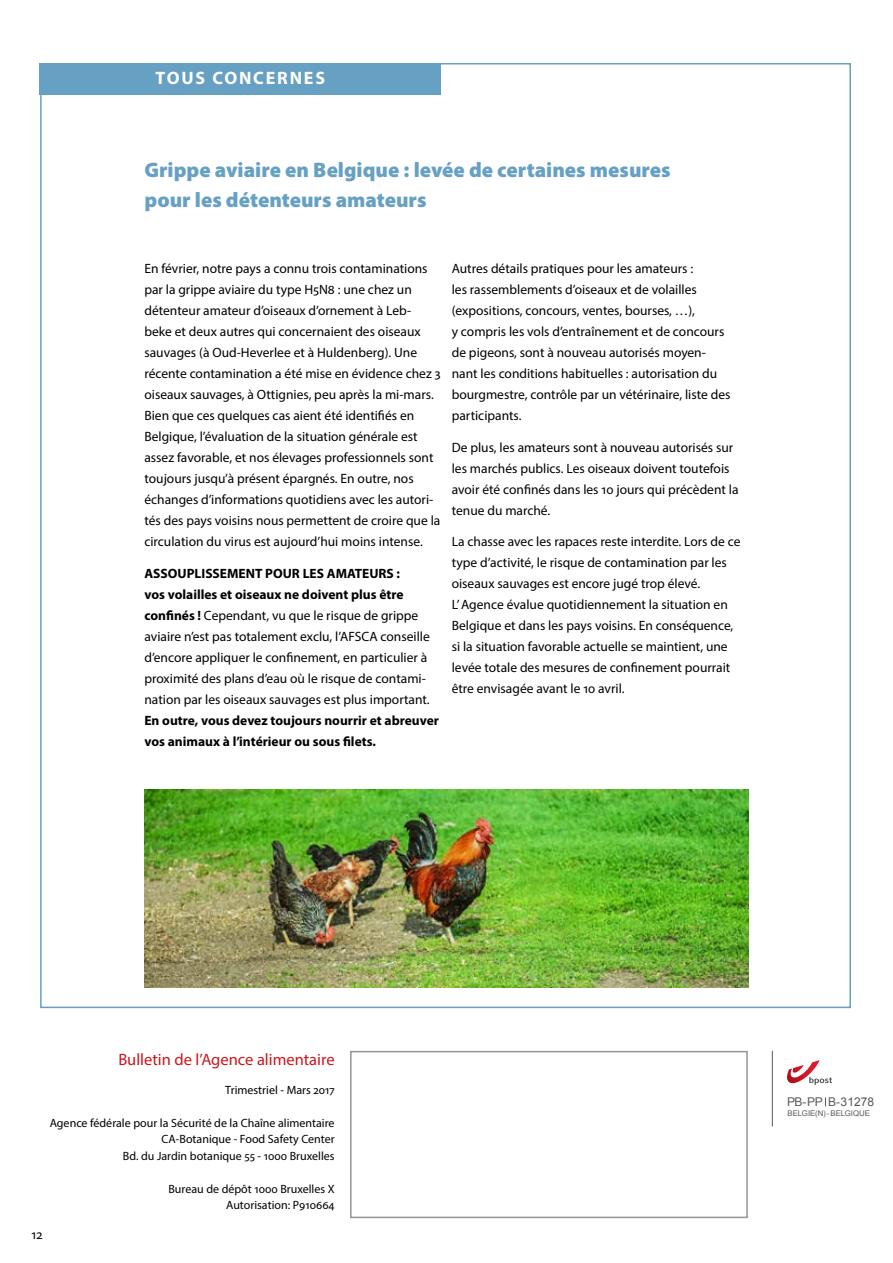
<style>
.page{position:relative;width:893px;height:1263px;background:#fff}
.page>*{position:absolute;margin:0;border:0;box-sizing:border-box;transform-origin:0 0}
.t1{font:900 21px/30px "Myriad Pro";color:#66a0c3}
.t2{font:700 18px "Myriad Pro";letter-spacing:.1em;color:#fff}
.t3{font:16.5px "Myriad Pro";color:#ca171e}
.t4{font:13.5px/21px "Myriad Pro";color:#000}
.t5{font:700 13.5px/21px "Myriad Pro";color:#000}
.t6{font:12px/16.5px "Myriad Pro";color:#000;text-align:right}
.t7{font:12px "Arial";color:#58595b}
.t8{font:7.8px "Arial";letter-spacing:-.005em;color:#58595b}
.s1{font-weight:700}
.s2{color:#595959}
</style>
<div class="page">
<div style="left:350px;top:1051px;width:398px;height:167px;border:2px solid #939598"></div>
<hr style="left:772px;top:1051px;width:1px;height:75px;background:#58595b">
<svg style="left:787px;top:1060px;width:45px;height:25px"></svg>
<div style="left:40px;top:63px;width:401px;height:31px;background:#66a0c3"></div>
<img style="left:144px;top:789px;width:604px;height:198px">
<h2 class="t2" style="left:156px;top:66px;width:171px">TOUS CONCERNES</h2>
<h1 class="t1" style="left:144px;top:155px;width:528px">Grippe aviaire en Belgique : levée de certaines mesures pour les détenteurs amateurs</h1>
<p class="t4" style="left:144px;top:258px;width:298px">En février, notre pays a connu trois contaminations par la grippe aviaire du type H5N8 : une chez un détenteur amateur d’oiseaux d’ornement à Leb&shy;beke et deux autres qui concernaient des oiseaux sauvages (à Oud-Heverlee et à Huldenberg). Une récente contamination a été mise en évidence chez 3 oiseaux sauvages, à Ottignies, peu après la mi-mars.<br>Bien que ces quelques cas aient été identifiés en Belgique, l’évaluation de la situation générale est assez favorable, et nos élevages professionnels sont toujours jusqu’à présent épargnés. En outre, nos échanges d’informations quotidiens avec les autori&shy;tés des pays voisins nous permettent de croire que la circulation du virus est aujourd’hui moins intense.</p>
<p class="t4" style="left:144px;top:562px;width:287px"><span class="s1">ASSOUPLISSEMENT POUR LES AMATEURS :<br>vos volailles et oiseaux ne doivent plus être confinés !</span> Cependant, vu que le risque de grippe aviaire n’est pas totalement exclu, l’AFSCA conseille d’encore appliquer le confinement, en particulier à proximité des plans d’eau où le risque de contami&shy;nation par les oiseaux sauvages est plus important.</p>
<p class="t5" style="left:144px;top:709px;width:296px">En outre, vous devez toujours nourrir et abreuver vos animaux à l’intérieur ou sous filets.</p>
<p class="t4" style="left:452px;top:258px;width:280px">Autres détails pratiques pour les amateurs :<br>les rassemblements d’oiseaux et de volailles (expositions, concours, ventes, bourses, …),<br>y compris les vols d’entraînement et de concours de pigeons, sont à nouveau autorisés moyen&shy;nant les conditions habituelles : autorisation du bourgmestre, contrôle par un vétérinaire, liste des participants.</p>
<p class="t4" style="left:452px;top:436px;width:288px">De plus, les amateurs sont à nouveau autorisés sur les marchés publics. Les oiseaux doivent toutefois avoir été confinés dans les 10 jours qui précèdent la tenue du marché.</p>
<p class="t4" style="left:452px;top:531px;width:290px">La chasse avec les rapaces reste interdite. Lors de ce type d’activité, le risque de contamination par les oiseaux sauvages est encore jugé trop élevé.<br>L’ Agence évalue quotidiennement la situation en Belgique et dans les pays voisins. En conséquence, si la situation favorable actuelle se maintient, une levée totale des mesures de confinement pourrait être envisagée avant le 10 avril.</p>
<p class="t3" style="left:118px;top:1049px;width:218px">Bulletin de l’Agence alimentaire</p>
<p class="t6" style="left:225px;top:1081px;width:111px">Trimestriel - Mars 2017</p>
<p class="t6" style="left:50px;top:1114px;width:286px">Agence fédérale pour la Sécurité de la Chaîne alimentaire<br>CA-Botanique - Food Safety Center<br>Bd. du Jardin botanique 55 - 1000 Bruxelles</p>
<p class="t6" style="left:168px;top:1180px;width:168px">Bureau de dépôt 1000 Bruxelles X<br>Autorisation: P910664</p>
<p class="t4" style="left:31px;top:1224px;width:12px">12</p>
<p class="t7" style="left:787px;top:1094px;width:89px">PB-PP B-<span class="s2">31278</span></p>
<p class="t8" style="left:788px;top:1108px;width:84px">BELGIE(N) - BELGIQUE</p>
</div>
